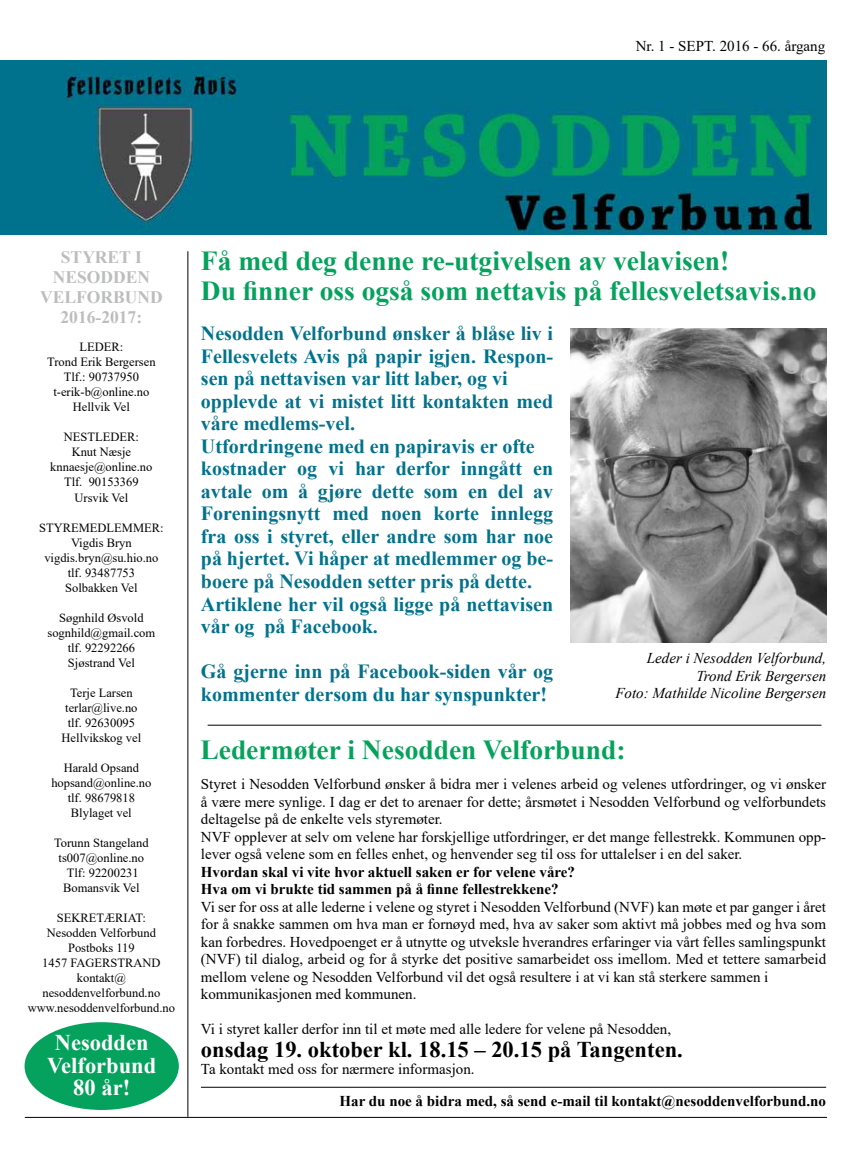
<style>
.page{position:relative;width:851px;height:1170px;background:#fff}
.page>*{position:absolute;margin:0;border:0;box-sizing:border-box;transform-origin:0 0}
.t1{font:700 27.5px/30px "Times New Roman";color:#05a25d}
.t2{font:700 27.5px "Times New Roman";color:#05a25b}
.t3{font:700 22.5px "Times New Roman";color:#000}
.t4{font:700 22.5px/22.5px "Times New Roman";color:#fff;text-align:center}
.t5{font:700 20px/22.5px "Times New Roman";color:#00728d}
.t6{font:700 17.5px/20px "Times New Roman";color:#bcbdbe;text-align:center}
.t7{font:15px/17.5px "Times New Roman";color:#000}
.t8{font:700 15px/17.5px "Times New Roman";color:#000}
.t9{font:italic 15px/17.5px "Times New Roman";color:#000;text-align:right}
.t10{font:12.5px/15px "Times New Roman";color:#000;text-align:center}
</style>
<div class="page">
<div style="left:0;top:60px;width:80px;height:174px;background:#00728d"></div>
<img style="left:65px;top:60px;width:761px;height:174px">
<hr style="left:207px;top:725px;width:614px;height:1px;background:#000">
<hr style="left:201px;top:1086px;width:625px;height:1px;background:#000">
<img style="left:570px;top:328px;width:256px;height:314px">
<hr style="left:25px;top:1116px;width:801px;height:1px;background:#000">
<hr style="left:188px;top:251px;width:1px;height:865px;background:#000">
<div style="left:25px;top:1022px;width:154px;height:87px;background:#05a25d;border-radius:50%"></div>
<p class="t7" style="left:635px;top:37px;width:191px">Nr. 1 - SEPT. 2016 - 66. årgang</p>
<p class="t6" style="left:40px;top:246px;width:124px">STYRET I<br>NESODDEN<br>VELFORBUND<br>2016-2017:</p>
<p class="t10" style="left:47px;top:339px;width:110px">LEDER:<br>Trond Erik Bergersen<br>Tlf.: 90737950 t-erik-b@online.no<br>Hellvik Vel</p>
<p class="t10" style="left:50px;top:429px;width:104px">NESTLEDER:<br>Knut Næsje knnaesje@online.no<br>Tlf. 90153369<br>Ursvik Vel</p>
<p class="t10" style="left:39px;top:519px;width:126px">STYREMEDLEMMER:<br>Vigdis Bryn vigdis.bryn@su.hio.no tlf. 93487753<br>Solbakken Vel</p>
<p class="t10" style="left:47px;top:609px;width:109px">Søgnhild Øsvold sognhild@gmail.com tlf. 92292266<br>Sjøstrand Vel</p>
<p class="t10" style="left:62px;top:684px;width:81px">Terje Larsen terlar@live.no tlf. 92630095<br>Hellvikskog vel</p>
<p class="t10" style="left:51px;top:759px;width:102px">Harald Opsand hopsand@online.no tlf. 98679818<br>Blylaget vel</p>
<p class="t10" style="left:54px;top:834px;width:96px">Torunn Stangeland ts007@online.no<br>Tlf: 92200231<br>Bomansvik Vel</p>
<p class="t10" style="left:28px;top:909px;width:149px">SEKRETÆRIAT:<br>Nesodden Velforbund<br>Postboks 119<br>1457 FAGERSTRAND kontakt@ nesoddenvelforbund.no www.nesoddenvelforbund.no</p>
<h2 class="t4" style="left:47px;top:1030px;width:111px">Nesodden<br>Velforbund<br>80 år!</h2>
<h1 class="t1" style="left:201px;top:245px;width:617px">Få med deg denne re-utgivelsen av velavisen!<br>Du finner oss også som nettavis på fellesveletsavis.no</h1>
<p class="t5" style="left:201px;top:322px;width:353px">Nesodden Velforbund ønsker å blåse liv i Fellesvelets Avis på papir igjen. Respon&shy;sen på nettavisen var litt laber, og vi opplevde at vi mistet litt kontakten med våre medlems-vel.<br>Utfordringene med en papiravis er ofte kostnader og vi har derfor inngått en avtale om å gjøre dette som en del av Foreningsnytt med noen korte innlegg fra oss i styret, eller andre som har noe på hjertet. Vi håper at medlemmer og be&shy;boere på Nesodden setter pris på dette.<br>Artiklene her vil også ligge på nettavisen vår og på Facebook.</p>
<h3 class="t5" style="left:201px;top:659px;width:353px">Gå gjerne inn på Facebook-siden vår og kommenter dersom du har synspunkter!</h3>
<p class="t9" style="left:615px;top:649px;width:212px">Leder i Nesodden Velforbund,<br>Trond Erik Bergersen<br>Foto: Mathilde Nicoline Bergersen</p>
<h1 class="t2" style="left:200px;top:729px;width:426px">Ledermøter i Nesodden Velforbund:</h1>
<p class="t7" style="left:201px;top:774px;width:626px">Styret i Nesodden Velforbund ønsker å bidra mer i velenes arbeid og velenes utfordringer, og vi ønsker å være mere synlige. I dag er det to arenaer for dette; årsmøtet i Nesodden Velforbund og velforbundets deltagelse på de enkelte vels styremøter.<br>NVF opplever at selv om velene har forskjellige utfordringer, er det mange fellestrekk. Kommunen opp&shy;lever også velene som en felles enhet, og henvender seg til oss for uttalelser i en del saker.</p>
<p class="t8" style="left:201px;top:862px;width:375px">Hvordan skal vi vite hvor aktuell saken er for velene våre?<br>Hva om vi brukte tid sammen på å finne fellestrekkene?</p>
<p class="t7" style="left:201px;top:897px;width:626px">Vi ser for oss at alle lederne i velene og styret i Nesodden Velforbund (NVF) kan møte et par ganger i året for å snakke sammen om hva man er fornøyd med, hva av saker som aktivt må jobbes med og hva som kan forbedres. Hovedpoenget er å utnytte og utveksle hverandres erfaringer via vårt felles samlingspunkt (NVF) til dialog, arbeid og for å styrke det positive samarbeidet oss imellom. Med et tettere samarbeid mellom velene og Nesodden Velforbund vil det også resultere i at vi kan stå sterkere sammen i kommunikasjonen med kommunen.</p>
<p class="t7" style="left:201px;top:1019px;width:471px">Vi i styret kaller derfor inn til et møte med alle ledere for velene på Nesodden,</p>
<h2 class="t3" style="left:201px;top:1032px;width:483px">onsdag 19. oktober kl. 18.15 – 20.15 på Tangenten.</h2>
<p class="t7" style="left:201px;top:1059px;width:275px">Ta kontakt med oss for nærmere informasjon.</p>
<p class="t8" style="left:339px;top:1091px;width:488px">Har du noe å bidra med, så send e-mail til kontakt@nesoddenvelforbund.no</p>
</div>
